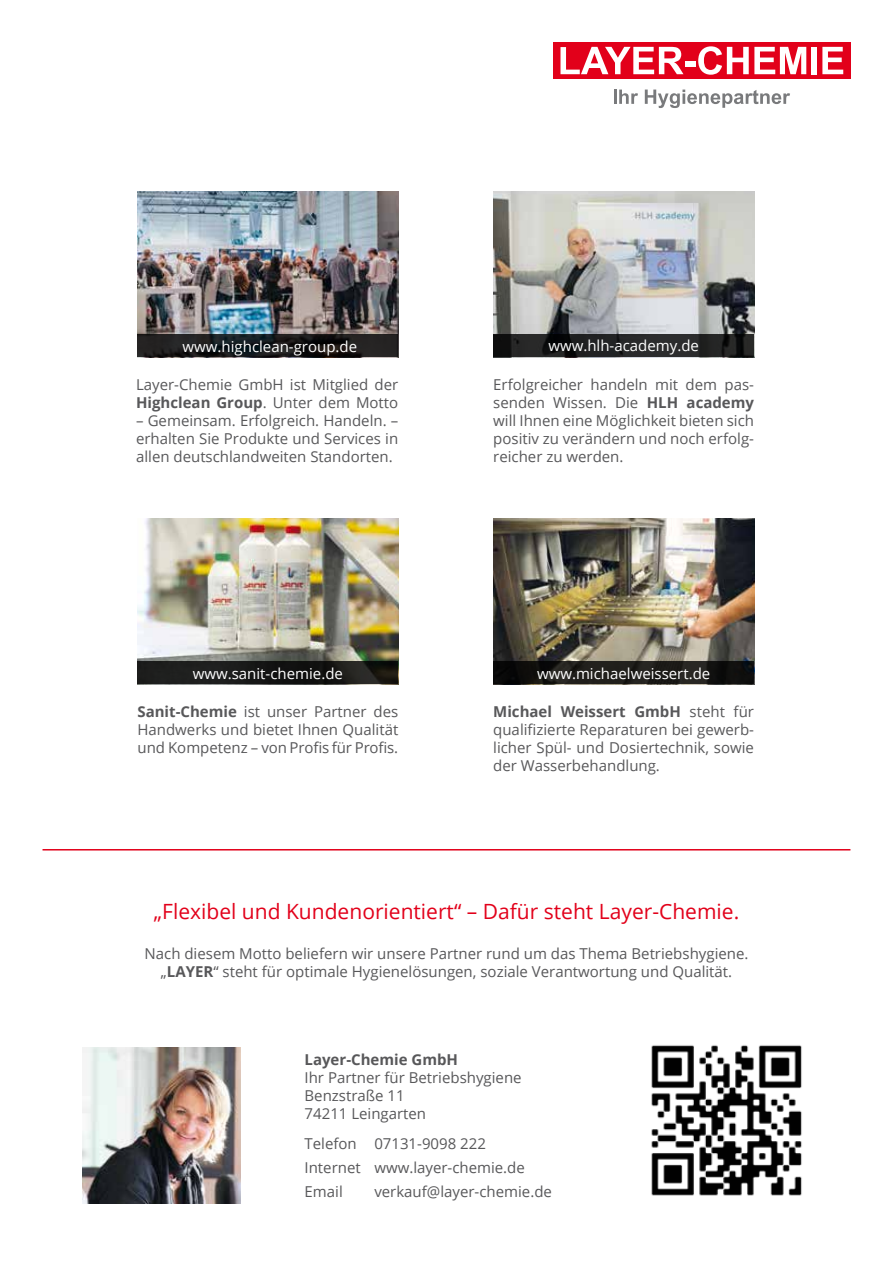
<style>
.page{position:relative;width:893px;height:1263px;background:#fff}
.page>*{position:absolute;margin:0;border:0;box-sizing:border-box;transform-origin:0 0}
.t1{font:21px "Open Sans";color:#e2001a}
.t2{font:15px/18px "Open Sans";color:#58585a;text-align:justify}
.t3{font:15px "Open Sans";color:#fff}
.t4{font:700 15px "Open Sans";color:#58585a}
.s1{font-weight:700}
</style>
<div class="page">
<div style="left:553px;top:42px;width:297px;height:37px;background:#e2001a"></div>
<svg style="left:560px;top:47px;width:123px;height:27px"></svg>
<div style="left:686px;top:62px;width:10px;height:5px;background:#fff"></div>
<svg style="left:698px;top:46px;width:108px;height:29px"></svg>
<div style="left:812px;top:47px;width:5px;height:27px;background:#fff"></div>
<svg style="left:822px;top:47px;width:21px;height:27px"></svg>
<svg style="left:614px;top:90px;width:24px;height:14px"></svg>
<svg style="left:645px;top:90px;width:145px;height:18px"></svg>
<img style="left:83px;top:1048px;width:157px;height:155px">
<img style="left:651px;top:1045px;width:151px;height:151px">
<hr style="left:43px;top:849px;width:807px;height:1px;background:#e2001a">
<img style="left:137px;top:191px;width:261px;height:143px">
<svg style="left:137px;top:334px;width:261px;height:23px;background:#1a1a1b"></svg>
<img style="left:493px;top:518px;width:261px;height:143px">
<svg style="left:493px;top:661px;width:261px;height:23px;background:#191815"></svg>
<img style="left:137px;top:518px;width:261px;height:143px">
<svg style="left:137px;top:661px;width:261px;height:23px;background:#191918"></svg>
<img style="left:493px;top:191px;width:261px;height:143px">
<svg style="left:493px;top:334px;width:261px;height:23px;background:#1f2020"></svg>
<p class="t3" style="left:183px;top:336px;width:176px">www.highclean-group.de</p>
<p class="t2" style="left:136px;top:375px;width:264px">Layer-Chemie GmbH ist Mitglied der<br><span class="s1">Highclean Group</span>. Unter dem Motto</p>
<p class="t2" style="left:136px;top:411px;width:264px">– Gemeinsam. Erfolgreich. Handeln. – erhalten Sie Produkte und Services in allen deutschlandweiten Standorten.</p>
<p class="t3" style="left:548px;top:335px;width:152px">www.hlh-academy.de</p>
<p class="t2" style="left:493px;top:375px;width:262px">Erfolgreicher handeln mit dem pas&shy;senden Wissen. Die <span class="s1">HLH academy </span>will Ihnen eine Möglichkeit bieten sich positiv zu verändern und noch erfolg&shy;reicher zu werden.</p>
<p class="t3" style="left:193px;top:663px;width:152px">www.sanit-chemie.de</p>
<p class="t3" style="left:537px;top:663px;width:175px">www.michaelweissert.de</p>
<p class="t2" style="left:137px;top:702px;width:262px"><span class="s1">Sanit-Chemie</span> ist unser Partner des Handwerks und bietet Ihnen Qualität und Kompetenz – von Profis für Profis.</p>
<p class="t2" style="left:493px;top:702px;width:262px"><span class="s1">Michael Weissert GmbH</span> steht für qualifizierte Reparaturen bei gewerb&shy;licher Spül- und Dosiertechnik, sowie der Wasserbehandlung.</p>
<h1 class="t1" style="left:154px;top:897px;width:587px">„Flexibel und Kundenorientiert“ – Dafür steht Layer-Chemie.</h1>
<p class="t2" style="left:145px;top:944px;width:605px;text-align:center">Nach diesem Motto beliefern wir unsere Partner rund um das Thema Betriebshygiene. „<span class="s1">LAYER</span>“ steht für optimale Hygienelösungen, soziale Verantwortung und Qualität.</p>
<p class="t4" style="left:305px;top:1049px;width:155px">Layer-Chemie GmbH</p>
<p class="t2" style="left:305px;top:1068px;width:219px;text-align:left">Ihr Partner für Betriebshygiene<br>Benzstraße 11<br>74211 Leingarten</p>
<p class="t2" style="left:305px;top:1132px;width:222px;line-height:23.9px;text-align:left">Telefon 07131-9098 222<br>Internet www.layer-chemie.de<br>Email</p>
<p class="t2" style="left:374px;top:1182px;width:179px">verkauf@layer-chemie.de</p>
</div>
